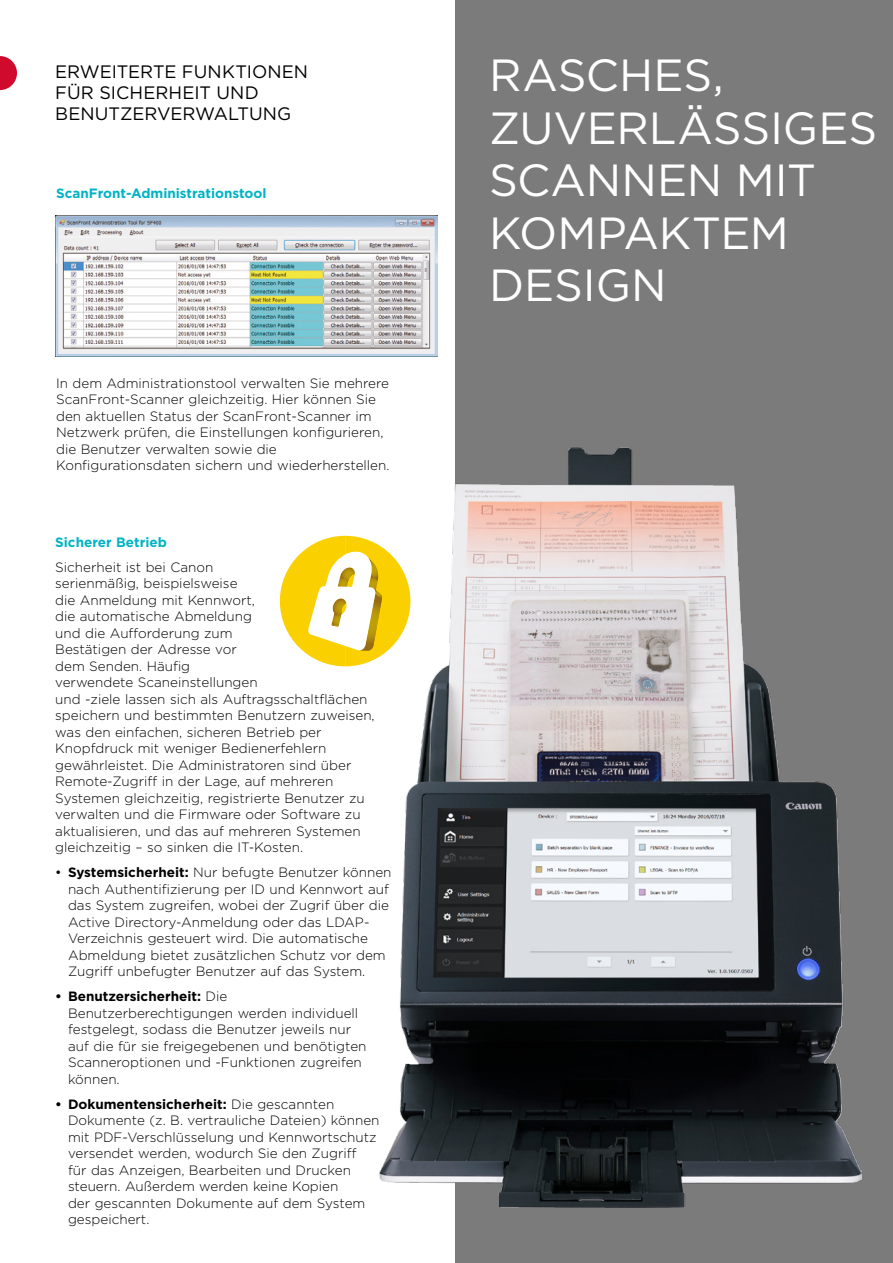
<style>
.page{position:relative;width:893px;height:1263px;background:#fff}
.page>*{position:absolute;margin:0;border:0;box-sizing:border-box;transform-origin:0 0}
.t1{font:45px/52.5px "Gotham";letter-spacing:-.005em;color:#fff}
.t2{font:18px/21px "Gotham";color:#000}
.t3{font:300 13.5px/16.5px "Gotham";color:#000}
.t4{font:700 13.5px "Gotham";color:#00b3c4}
.s1{font-weight:400}
.s2{font-weight:700}
</style>
<div class="page">
<div style="left:455px;top:0;width:438px;height:1263px;background:#7c7b7b"></div>
<img style="left:380px;top:447px;width:481px;height:761px">
<svg style="left:0;top:56px;width:17px;height:34px"></svg>
<img style="left:55px;top:215px;width:382px;height:142px">
<svg style="left:280px;top:536px;width:130px;height:130px"></svg>
<h2 class="t2" style="left:55px;top:61px;width:254px">ERWEITERTE FUNKTIONEN<br>FÜR SICHERHEIT UND<br>BENUTZERVERWALTUNG</h2>
<h1 class="t1" style="left:489px;top:48px;width:390px">RASCHES,<br>ZUVERLÄSSIGES<br>SCANNEN MIT<br>KOMPAKTEM<br>DESIGN</h1>
<p class="t4" style="left:56px;top:184px;width:212px">ScanFront-Administrationstool</p>
<p class="t3" style="left:56px;top:374px;width:335px">In dem Administrationstool verwalten Sie mehrere ScanFront-Scanner gleichzeitig. Hier können Sie den aktuellen Status der ScanFront-Scanner im Netzwerk prüfen, die Einstellungen konfigurieren, die Benutzer verwalten sowie die Konfigurationsdaten sichern und wiederherstellen.</p>
<p class="t4" style="left:55px;top:533px;width:113px">Sicherer Betrieb</p>
<p class="t3" style="left:55px;top:558px;width:321px">Sicherheit ist bei Canon<br>serienmäßig, beispielsweise<br>die Anmeldung mit Kennwort,<br>die automatische Abmeldung<br>und die Aufforderung zum<br>Bestätigen der Adresse vor<br>dem Senden. Häufig<br>verwendete Scaneinstellungen<br>und -ziele lassen sich als Auftragsschaltflächen speichern und bestimmten Benutzern zuweisen, was den einfachen, sicheren Betrieb per Knopfdruck mit weniger Bedienerfehlern gewährleistet. Die Administratoren sind über Remote-Zugriff in der Lage, auf mehreren Systemen gleichzeitig, registrierte Benutzer zu verwalten und die Firmware oder Software zu aktualisieren, und das auf mehreren Systemen gleichzeitig – so sinken die IT-Kosten.</p>
<p class="t3" style="left:68px;top:864px;width:325px;text-indent:-13px"><span class="s1">•</span> <span class="s2">Systemsicherheit:</span> Nur befugte Benutzer können nach Authentifizierung per ID und Kennwort auf das System zugreifen, wobei der Zugrif über die Active Directory-Anmeldung oder das LDAP-Verzeichnis gesteuert wird. Die automatische Abmeldung bietet zusätzlichen Schutz vor dem Zugriff unbefugter Benutzer auf das System.</p>
<p class="t3" style="left:68px;top:988px;width:300px;text-indent:-13px"><span class="s2">• Benutzersicherheit:</span> Die Benutzerberechtigungen werden individuell festgelegt, sodass die Benutzer jeweils nur auf die für sie freigegebenen und benötigten Scanneroptionen und -Funktionen zugreifen können.</p>
<p class="t3" style="left:68px;top:1095px;width:313px;text-indent:-13px"><span class="s2">• Dokumentensicherheit:</span> Die gescannten Dokumente (z. B. vertrauliche Dateien) können mit PDF-Verschlüsselung und Kennwortschutz versendet werden, wodurch Sie den Zugriff<br>für das Anzeigen, Bearbeiten und Drucken steuern. Außerdem werden keine Kopien<br>der gescannten Dokumente auf dem System gespeichert.</p>
</div>
